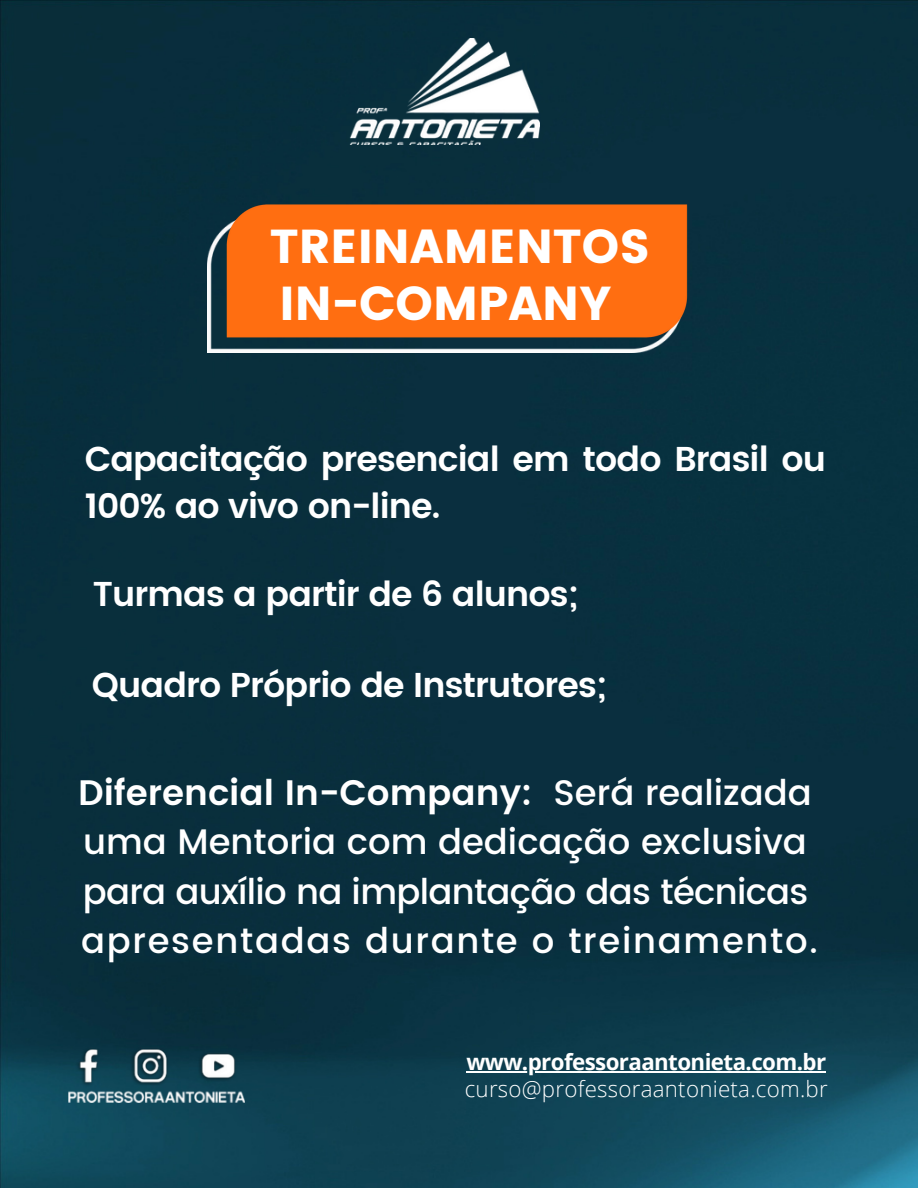
<style>
.page{position:relative;width:918px;height:1188px;background:#fff}
.page>*{position:absolute;margin:0;border:0;box-sizing:border-box;transform-origin:0 0}
.t1{font:47.55px "Poppins";color:#fff}
.t2{font:600 35.4px "Poppins";color:#fff}
.t3{font:500 35.4px "Poppins";letter-spacing:-.02em;color:#fff}
.t4{font:500 35.4px "Poppins";color:#fff}
.t5{font:500 35.4px "Poppins";letter-spacing:.05em;color:#fff}
.t6{font:600 34.5px/47.2px "Poppins";letter-spacing:-.025em;color:#fff}
.t7{font:300 22.35px "Open Sans";letter-spacing:.01em;color:#fff}
.t8{font:700 22.35px "Open Sans";letter-spacing:-.025em;color:#fff}
.s1{font-weight:500}
</style>
<div class="page">
<img style="left:0;top:0;width:918px;height:1188px">
<img style="left:68px;top:1048px;width:177px;height:55px">
<hr style="left:466px;top:1072px;width:360px;height:1px;background:#fff">
<img style="left:203px;top:18px;width:495px;height:495px">
<p class="t1" style="left:270px;top:219px;width:382px">TREINAMENTOS</p>
<p class="t1" style="left:279px;top:275px;width:334px">IN-COMPANY</p>
<p class="t6" style="left:85px;top:435px;width:743px">Capacitação presencial em todo Brasil ou<br>100% ao vivo on-line.</p>
<p class="t6" style="left:93px;top:570px;width:488px">Turmas a partir de 6 alunos;</p>
<p class="t6" style="left:92px;top:661px;width:517px">Quadro Próprio de Instrutores;</p>
<p class="t2" style="left:78px;top:772px;width:735px">Diferencial In-Company: <span class="s1">Será realizada</span></p>
<p class="t4" style="left:83px;top:821px;width:725px">uma Mentoria com dedicação exclusiva</p>
<p class="t3" style="left:83px;top:871px;width:727px">para auxílio na implantação das técnicas</p>
<p class="t5" style="left:81px;top:920px;width:738px">apresentadas durante o treinamento.</p>
<p class="t8" style="left:466px;top:1047px;width:361px">www.professoraantonieta.com.br</p>
<p class="t7" style="left:465px;top:1073px;width:365px">curso@professoraantonieta.com.br</p>
</div>
